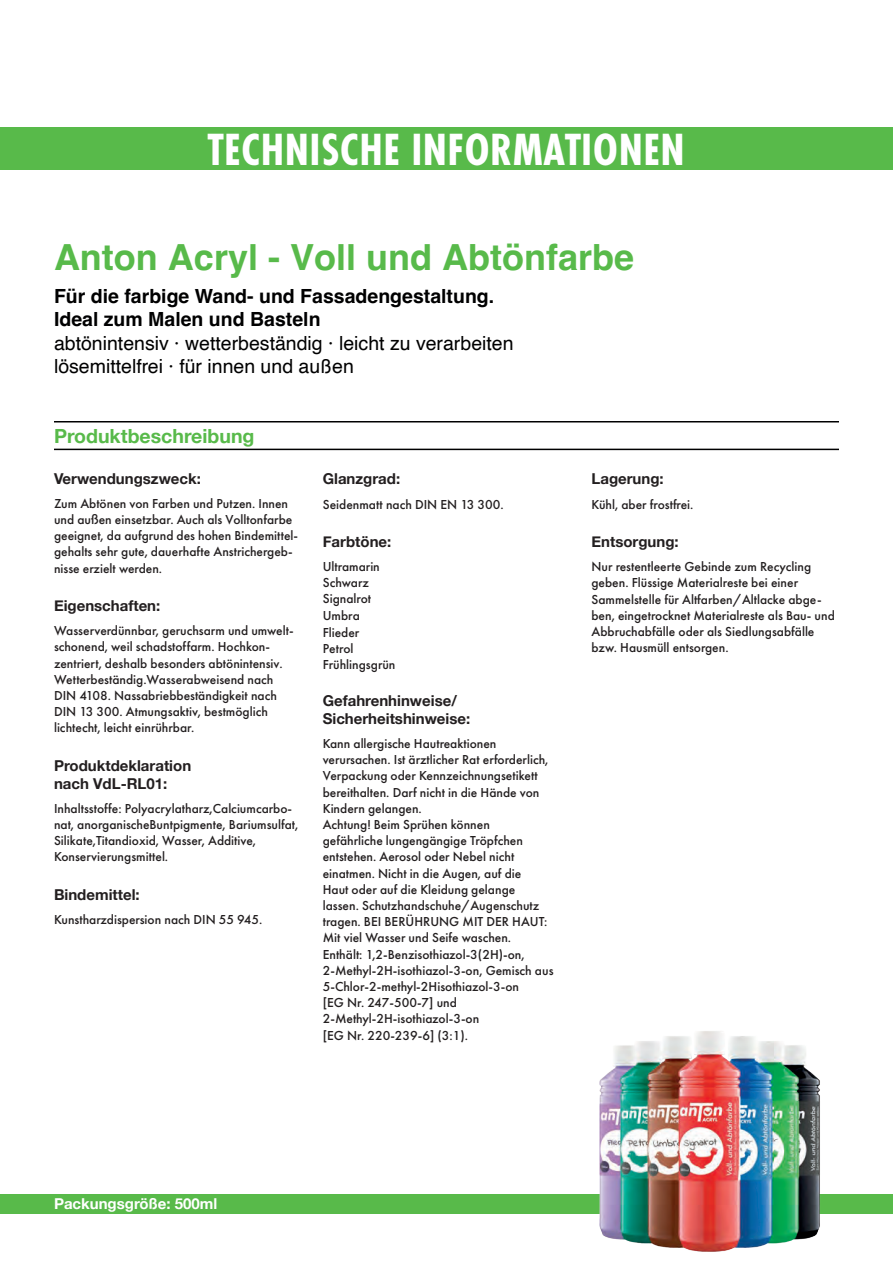
<style>
.page{position:relative;width:893px;height:1263px;background:#fff}
.page>*{position:absolute;margin:0;border:0;box-sizing:border-box;transform-origin:0 0}
.t1{font:700 46.8px "Futura PT Cond";letter-spacing:.01em;color:#fff}
.t2{font:700 36px "Helvetica";color:#58ba4a}
.t3{font:19.5px/23.4px "Helvetica";color:#000001}
.t4{font:700 19.5px/23.4px "Helvetica";color:#000001}
.t5{font:700 19.5px "Helvetica Neue";color:#58ba4a}
.t6{font:700 15px/18px "Helvetica Neue";color:#231f20}
.t7{font:700 15px "Helvetica Neue";color:#fff}
.t8{font:500 13.5px/16.2px "Futura PT";color:#231f20}
</style>
<div class="page">
<div style="left:0;top:128px;width:893px;height:42px;background:#58ba4a"></div>
<div style="left:0;top:1194px;width:893px;height:19px;background:#58ba4a"></div>
<hr style="left:54px;top:421px;width:785px;height:1px;background:#000001">
<hr style="left:54px;top:449px;width:785px;height:1px;background:#000001">
<img style="left:589px;top:1031px;width:241px;height:221px">
<h1 class="t1" style="left:208px;top:123px;width:478px">TECHNISCHE INFORMATIONEN</h1>
<h2 class="t2" style="left:54px;top:235px;width:582px">Anton Acryl - Voll und Abtönfarbe</h2>
<h3 class="t4" style="left:54px;top:287px;width:442px">Für die farbige Wand- und Fassadengestaltung.<br>Ideal zum Malen und Basteln</h3>
<h3 class="t3" style="left:54px;top:332px;width:461px">abtönintensiv · wetterbeständig · leicht zu verarbeiten lösemittelfrei · für innen und außen</h3>
<h3 class="t5" style="left:54px;top:420px;width:202px">Produktbeschreibung</h3>
<p class="t6" style="left:54px;top:470px;width:148px">Verwendungszweck:</p>
<p class="t8" style="left:54px;top:495px;width:246px">Zum Abtönen von Farben und Putzen. Innen und außen einsetzbar. Auch als Volltonfarbe geeignet, da aufgrund des hohen Bindemittel&shy;gehalts sehr gute, dauerhafte Anstrichergeb&shy;nisse erzielt werden.</p>
<p class="t6" style="left:54px;top:597px;width:108px">Eigenschaften:</p>
<p class="t8" style="left:54px;top:622px;width:241px">Wasserverdünnbar, geruchsarm und umwelt&shy;schonend, weil schadstoffarm. Hochkon&shy;zentriert, deshalb besonders abtönintensiv.<br>Wetterbeständig. Wasserabweisend nach DIN 4108. Nassabriebbeständigkeit nach DIN 13 300. Atmungsaktiv, bestmöglich lichtecht, leicht einrührbar.</p>
<p class="t6" style="left:54px;top:757px;width:139px">Produktdeklaration nach VdL-RL01:</p>
<p class="t8" style="left:54px;top:800px;width:246px">Inhaltsstoffe: Polyacrylatharz, Calciumcarbo&shy;nat, anorganische Buntpigmente, Bariumsulfat,<br>W,dixoidnat iT,etaki l iS A, ressa ,evi t idd Konservierungsmittel.</p>
<p class="t6" style="left:54px;top:886px;width:87px">Bindemittel:</p>
<p class="t8" style="left:54px;top:911px;width:210px">Kunstharzdispersion nach DIN 55 945.</p>
<p class="t6" style="left:323px;top:470px;width:79px">Glanzgrad:</p>
<p class="t8" style="left:323px;top:496px;width:183px">Seidenmatt nach DIN EN 13 300.</p>
<p class="t6" style="left:323px;top:533px;width:70px">Farbtöne:</p>
<p class="t8" style="left:323px;top:558px;width:74px">Ultramarin<br>Schwarz<br>Signalrot<br>Umbra<br>Flieder<br>Petrol<br>Frühlingsgrün</p>
<p class="t6" style="left:323px;top:692px;width:149px">Gefahrenhinweise/<br>Sicherheitshinweise:</p>
<p class="t8" style="left:323px;top:735px;width:232px">Kann allergische Hautreaktionen verursachen. Ist ärztlicher Rat erforderlich, Verpackung oder Kennzeichnungsetikett bereithalten. Darf nicht in die Hände von Kindern gelangen.<br>Achtung! Beim Sprühen können<br>gefährliche lungengängige Tröpfchen entstehen. Aerosol oder Nebel nicht einatmen. Nicht in die Augen, auf die<br>Haut oder auf die Kleidung gelange lassen. Schutzhandschuhe/Augenschutz tragen. BEI BERÜHRUNG MIT DER HAUT:<br>Mit viel Wasser und Seife waschen.<br>Enthält: 1,2-Benzisothiazol-3(2H)-on, 2-Methyl-2H-isothiazol-3-on, Gemisch aus 5-Chlor-2-methyl-2Hisothiazol-3-on<br>[EG Nr. 247-500-7] und 2-Methyl-2H-isothiazol-3-on<br>[EG Nr. 220-239-6] (3:1).</p>
<p class="t6" style="left:591px;top:470px;width:74px">Lagerung:</p>
<p class="t8" style="left:591px;top:496px;width:103px">Kühl, aber frostfrei.</p>
<p class="t6" style="left:591px;top:533px;width:89px">Entsorgung:</p>
<p class="t8" style="left:591px;top:559px;width:245px">Nur restentleerte Gebinde zum Recycling geben. Flüssige Materialreste bei einer Sammelstelle für Altfarben/Altlacke abge&shy;ben, eingetrocknet Materialreste als Bau- und Abbruchabfälle oder als Siedlungsabfälle bzw. Hausmüll entsorgen.</p>
<p class="t7" style="left:54px;top:1192px;width:165px">Packungsgröße: 500ml</p>
</div>
